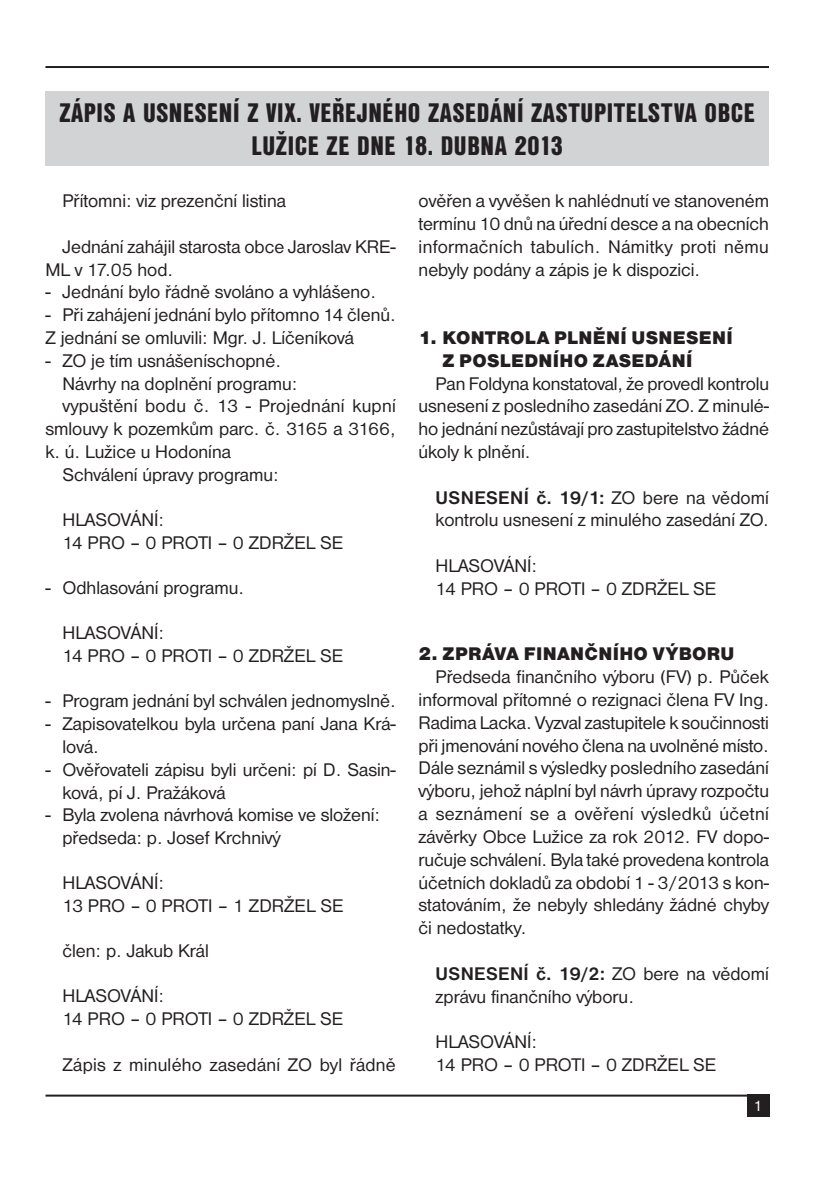
<style>
.page{position:relative;width:840px;height:1191px;background:#fff}
.page>*{position:absolute;margin:0;border:0;box-sizing:border-box;transform-origin:0 0}
.t1{font:28px/33.6px "Nimbus San DEE Blac Cond";letter-spacing:.02em;color:#231f20;text-align:center}
.t2{font:19px/22.8px "Nimbus San DEE";color:#231f20}
.t3{font:19px/22.8px "Nimbus San DEE Blac";letter-spacing:.02em;color:#231f20}
.t4{font:16px "Nimbus San DEE";color:#fff}
.s1{font-weight:700}
</style>
<div class="page">
<hr style="left:45px;top:1094px;width:723px;height:2px;background:#231f20">
<div style="left:746px;top:1094px;width:23px;height:23px;background:#231f20"></div>
<hr style="left:45px;top:66px;width:723px;height:2px;background:#231f20">
<div style="left:45px;top:91px;width:723px;height:75px;background:#d1d3d4"></div>
<h1 class="t1" style="left:59px;top:96px;width:696px">ZÁPIS A USNESENÍ Z VIX. VEŘEJNÉHO ZASEDÁNÍ ZASTUPITELSTVA OBCE<br>LUŽICE ZE DNE 18. DUBNA 2013</h1>
<p class="t2" style="left:62px;top:191px;width:225px">Přítomni: viz prezenční listina</p>
<p class="t2" style="left:45px;top:237px;width:352px;text-indent:17px">Jednání zahájil starosta obce Jaroslav KRE-<br>ML v 17.05 hod.</p>
<p class="t2" style="left:45px;top:282px;width:332px">- Jednání bylo řádně svoláno a vyhlášeno.</p>
<p class="t2" style="left:45px;top:305px;width:352px">- Při zahájení jednání bylo přítomno 14 členů.<br>Z jednání se omluvili: Mgr. J. Líčeníková</p>
<p class="t2" style="left:45px;top:351px;width:237px">- ZO je tím usnášeníschopné.</p>
<p class="t2" style="left:62px;top:373px;width:236px">Návrhy na doplnění programu:</p>
<p class="t2" style="left:62px;top:396px;width:335px">vypuštění bodu č. 13 - Projednání kupní</p>
<p class="t2" style="left:45px;top:419px;width:352px">smlouvy k pozemkům parc. č. 3165 a 3166,</p>
<p class="t2" style="left:45px;top:442px;width:187px">k. ú. Lužice u Hodonína</p>
<p class="t2" style="left:62px;top:465px;width:218px">Schválení úpravy programu:</p>
<p class="t2" style="left:62px;top:510px;width:282px">HLASOVÁNÍ:<br>14 PRO – 0 PROTI – 0 ZDRŽEL SE</p>
<p class="t2" style="left:45px;top:578px;width:200px">- Odhlasování programu.</p>
<p class="t2" style="left:62px;top:623px;width:282px">HLASOVÁNÍ:<br>14 PRO – 0 PROTI – 0 ZDRŽEL SE</p>
<p class="t2" style="left:45px;top:691px;width:352px">- Program jednání byl schválen jednomyslně.</p>
<p class="t2" style="left:62px;top:714px;width:335px;text-indent:-17px">- Zapisovatelkou byla určena paní Jana Krá&shy;lová.</p>
<p class="t2" style="left:62px;top:759px;width:335px;text-indent:-17px">- Ověřovateli zápisu byli určeni: pí D. Sasin&shy;ková, pí J. Pražáková</p>
<p class="t2" style="left:62px;top:805px;width:319px;text-indent:-17px">- Byla zvolena návrhová komise ve složení: předseda: p. Josef Krchnivý</p>
<p class="t2" style="left:62px;top:873px;width:282px">HLASOVÁNÍ:<br>13 PRO – 0 PROTI – 1 ZDRŽEL SE</p>
<p class="t2" style="left:62px;top:940px;width:148px">člen: p. Jakub Král</p>
<p class="t2" style="left:62px;top:986px;width:282px">HLASOVÁNÍ:<br>14 PRO – 0 PROTI – 0 ZDRŽEL SE</p>
<p class="t2" style="left:62px;top:1054px;width:335px">Zápis z minulého zasedání ZO byl řádně</p>
<p class="t2" style="left:418px;top:191px;width:352px;text-align:justify">ověřen a vyvěšen k nahlédnutí ve stanoveném termínu 10 dnů na úřední desce a na obecních informačních tabulích. Námitky proti němu nebyly podány a zápis je k dispozici.</p>
<p class="t3" style="left:442px;top:327px;width:292px;text-indent:-24px">1. KONTROLA PLNĚNÍ USNESENÍ<br>Z POSLEDNÍHO ZASEDÁNÍ</p>
<p class="t2" style="left:418px;top:373px;width:352px;text-align:justify;text-indent:17px">Pan Foldyna konstatoval, že provedl kontrolu usnesení z posledního zasedání ZO. Z minulé&shy;ho jednání nezůstávají pro zastupitelstvo žádné úkoly k plnění.</p>
<p class="t2" style="left:435px;top:487px;width:335px"><span class="s1">USNESENÍ č. 19/1:</span> ZO bere na vědomí kontrolu usnesení z minulého zasedání ZO.</p>
<p class="t2" style="left:435px;top:556px;width:282px">HLASOVÁNÍ:<br>14 PRO – 0 PROTI – 0 ZDRŽEL SE</p>
<p class="t3" style="left:418px;top:643px;width:317px">2. ZPRÁVA FINANČNÍHO VÝBORU</p>
<p class="t2" style="left:418px;top:667px;width:352px;text-align:justify;text-indent:17px">Předseda finančního výboru (FV) p. Půček informoval přítomné o rezignaci člena FV Ing.<br>Radima Lacka. Vyzval zastupitele k součinnosti při jmenování nového člena na uvolněné místo.<br>Dále seznámil s výsledky posledního zasedání výboru, jehož náplní byl návrh úpravy rozpočtu a seznámení se a ověření výsledků účetní závěrky Obce Lužice za rok 2012. FV dopo&shy;ručuje schválení. Byla také provedena kontrola účetních dokladů za období 1 - 3/2013 s kon&shy;statováním, že nebyly shledány žádné chyby či nedostatky.</p>
<p class="t2" style="left:435px;top:963px;width:334px"><span class="s1">USNESENÍ č. 19/2:</span> ZO bere na vědomí zprávu finančního výboru.</p>
<p class="t2" style="left:435px;top:1032px;width:282px">HLASOVÁNÍ:<br>14 PRO – 0 PROTI – 0 ZDRŽEL SE</p>
<p class="t4" style="left:753px;top:1099px;width:11px">1</p>
</div>
